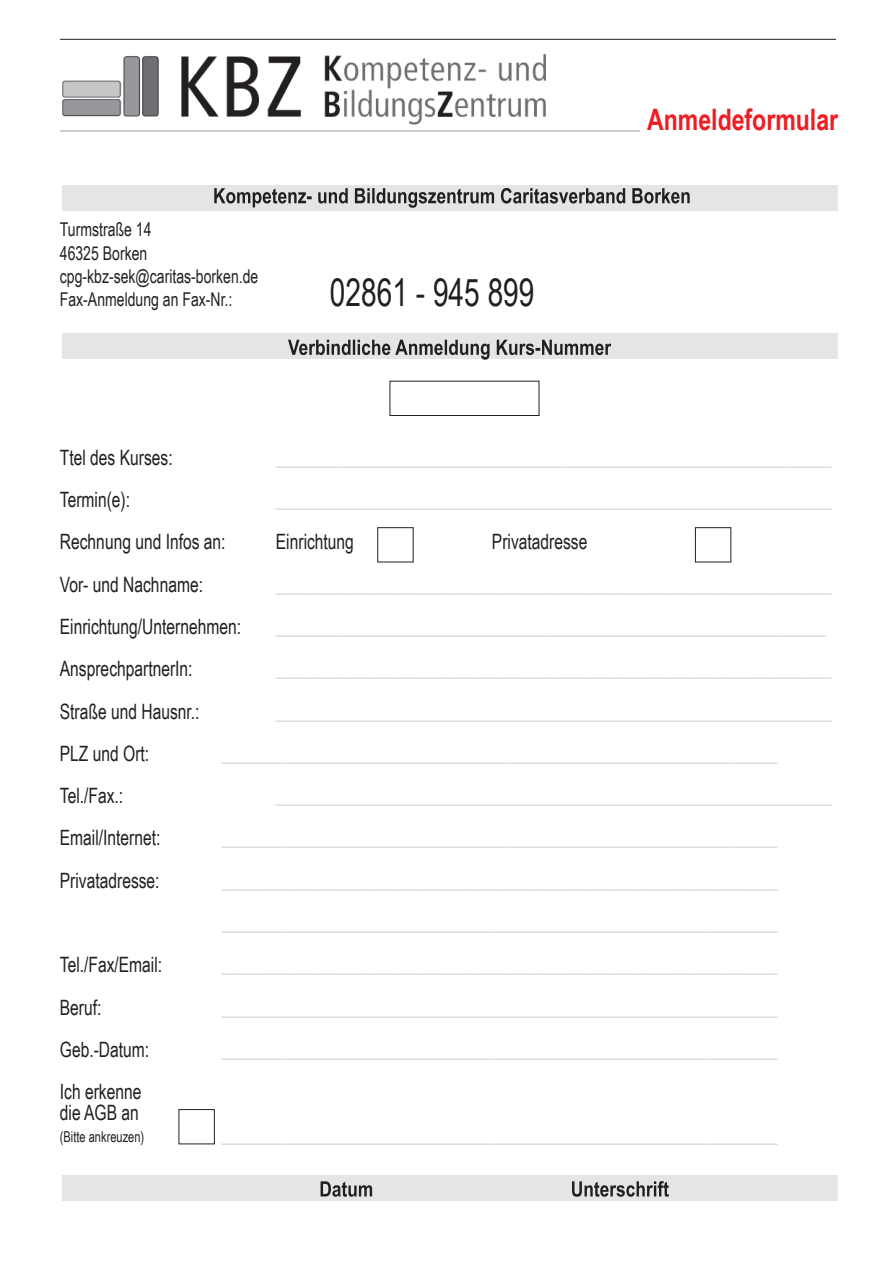
<style>
.page{position:relative;width:893px;height:1263px;background:#fff}
.page>*{position:absolute;margin:0;border:0;box-sizing:border-box;transform-origin:0 0}
.t1{font:38.1px "Arial Narrow";color:#231f20;scale:.9 1}
.t2{font:700 29.55px "Arial Narrow";color:#ee1d23;scale:.95 1}
.t3{font:21.15px/42.3px "Arial Narrow";color:#cdced0;scale:.9 1}
.t4{font:21.15px/21.1px "Arial Narrow";color:#231f20;scale:.9 1}
.t5{font:19.05px/23.2px "Arial Narrow";color:#231f20;scale:.9 1}
.t6{font:15px "Arial Narrow";color:#231f20;scale:.9 1}
</style>
<div class="page">
<hr style="left:60px;top:39px;width:776px;height:1px;background:#231f20">
<svg style="left:62px;top:186px;width:775px;height:25px;background:#cbcbcd"></svg>
<svg style="left:214px;top:188px;width:110px;height:19px;background:#a8a8a9"></svg>
<div style="left:62px;top:334px;width:775px;height:25px;background:#e4e5e7"></div>
<svg style="left:288px;top:340px;width:102px;height:15px"></svg>
<div style="left:62px;top:1175px;width:775px;height:26px;background:#e4e5e7"></div>
<svg style="left:321px;top:1181px;width:278px;height:16px"></svg>
<div style="left:390px;top:381px;width:149px;height:35px;border:1px solid #231f20"></div>
<div style="left:377px;top:527px;width:37px;height:35px;border:1px solid #231f20"></div>
<div style="left:179px;top:1109px;width:36px;height:35px;border:1px solid #231f20"></div>
<div style="left:695px;top:527px;width:36px;height:35px;border:1px solid #231f20"></div>
<img style="left:62px;top:55px;width:484px;height:69px">
<hr style="left:60px;top:131px;width:580px;height:1px;background:#a0a1a5">
<p class="t5" style="left:60px;top:218px;width:222px">Turmstraße 14<br>46325 Borken cpg-kbz-sek@caritas-borken.de<br>Fax-Anmeldung an Fax-Nr.:</p>
<h1 class="t1" style="left:330px;top:271px;width:229px">02861 - 945 899</h1>
<h2 class="t2" style="left:647px;top:102px;width:202px">Anmeldeformular</h2>
<p class="t4" style="left:60px;top:447px;width:127px">Ttel des Kurses:</p>
<p class="t4" style="left:60px;top:489px;width:80px">Termin(e):</p>
<p class="t3" style="left:276px;top:436px;width:619px">________________________________________________________________</p>
<p class="t3" style="left:276px;top:478px;width:619px">________________________________________________________________</p>
<p class="t4" style="left:60px;top:531px;width:186px">Rechnung und Infos an:</p>
<p class="t4" style="left:276px;top:531px;width:88px">Einrichtung</p>
<p class="t4" style="left:492px;top:531px;width:108px">Privatadresse</p>
<p class="t4" style="left:60px;top:573px;width:161px">Vor- und Nachname:</p>
<p class="t3" style="left:276px;top:563px;width:619px">________________________________________________________________</p>
<p class="t4" style="left:60px;top:616px;width:203px">Einrichtung/Unternehmen:</p>
<p class="t3" style="left:276px;top:605px;width:612px">________________________________________________________________</p>
<p class="t4" style="left:60px;top:658px;width:149px">AnsprechpartnerIn:</p>
<p class="t3" style="left:276px;top:647px;width:619px">________________________________________________________________</p>
<p class="t4" style="left:60px;top:700px;width:157px">Straße und Hausnr.:</p>
<p class="t3" style="left:276px;top:690px;width:619px">________________________________________________________________</p>
<p class="t4" style="left:60px;top:743px;width:101px">PLZ und Ort:</p>
<p class="t3" style="left:222px;top:732px;width:619px">________________________________________________________________</p>
<p class="t4" style="left:60px;top:785px;width:72px">Tel./Fax.:</p>
<p class="t3" style="left:276px;top:774px;width:619px">________________________________________________________________</p>
<p class="t4" style="left:60px;top:827px;width:113px">Email/Internet:</p>
<p class="t3" style="left:222px;top:817px;width:619px">________________________________________________________________</p>
<p class="t4" style="left:60px;top:869px;width:112px">Privatadresse:</p>
<p class="t3" style="left:222px;top:859px;width:619px">________________________________________________________________ ________________________________________________________________</p>
<p class="t4" style="left:60px;top:954px;width:115px">Tel./Fax/Email:</p>
<p class="t3" style="left:222px;top:943px;width:619px">________________________________________________________________</p>
<p class="t4" style="left:60px;top:996px;width:48px">Beruf:</p>
<p class="t3" style="left:222px;top:986px;width:619px">________________________________________________________________</p>
<p class="t4" style="left:60px;top:1039px;width:101px">Geb.-Datum:</p>
<p class="t3" style="left:222px;top:1028px;width:619px">________________________________________________________________</p>
<p class="t4" style="left:60px;top:1081px;width:92px">Ich erkenne die AGB an</p>
<p class="t6" style="left:60px;top:1127px;width:95px">(Bitte ankreuzen)</p>
<p class="t3" style="left:222px;top:1113px;width:619px">________________________________________________________________</p>
</div>
